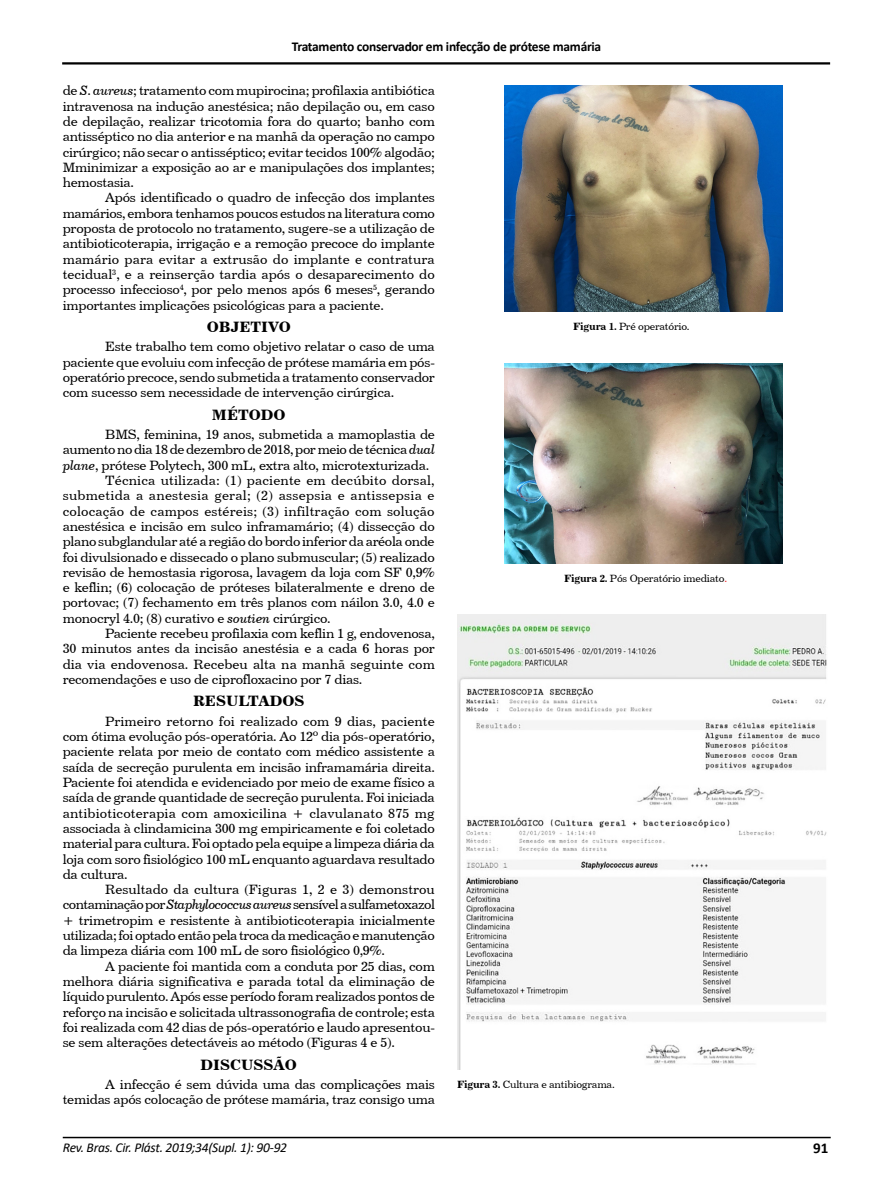
<style>
.page{position:relative;width:893px;height:1191px;background:#fff}
.page>*{position:absolute;margin:0;border:0;box-sizing:border-box;transform-origin:0 0}
.t1{font:15px "Century 731 BT Bold A";color:#000}
.t2{font:700 15px "Calibri";color:#000}
.t3{font:13.5px/15.3px "Century 731 BT Roman A";letter-spacing:-.02em;color:#000;text-align:justify}
.t4{font:13.5px "Century 731 BT Roman A";letter-spacing:.01em;color:#000}
.t5{font:13.5px "Century 731 BT Roman A";letter-spacing:.015em;color:#000}
.t6{font:700 13.5px "Calibri";letter-spacing:-.02em;color:#000}
.t7{font:13.5px "Century 731 BT Roman A";color:#000}
.t8{font:13.5px "Century 731 BT Roman A";letter-spacing:.005em;color:#000}
.t9{font:italic 13.5px "Calibri";letter-spacing:-.02em;color:#000}
.t10{font:10.5px "Century 731 BT Roman A";letter-spacing:-.02em;color:#000}
.s1{font-family:"Century 731 BT Italic A"}
.s2{font-family:"Century 731 BT Bold A"}
.s3{color:#ed2124}
</style>
<div class="page">
<hr style="left:63px;top:1136px;width:768px;height:2px;background:#000">
<hr style="left:62px;top:62px;width:768px;height:3px;background:#000">
<img style="left:504px;top:363px;width:278px;height:201px">
<img style="left:457px;top:614px;width:370px;height:455px">
<img style="left:504px;top:85px;width:278px;height:226px">
<p class="t6" style="left:292px;top:37px;width:311px">Tratamento conservador em infecção de prótese mamária</p>
<p class="t3" style="left:63px;top:83px;width:374px">de <span class="s1">S</span>. <span class="s1">aureus</span>; tratamento com mupirocina; profilaxia antibiótica intravenosa na indução anestésica; não depilação ou, em caso de depilação, realizar tricotomia fora do quarto; banho com antisséptico no dia anterior e na manhã da operação no campo cirúrgico; não secar o antisséptico; evitar tecidos 100% algodão; Mminimizar a exposição ao ar e manipulações dos implantes; hemostasia.</p>
<p class="t3" style="left:63px;top:190px;width:374px;text-indent:43px">Após identificado o quadro de infecção dos implantes mamários, embora tenhamos poucos estudos na literatura como proposta de protocolo no tratamento, sugere-se a utilização de antibioticoterapia, irrigação e a remoção precoce do implante mamário para evitar a extrusão do implante e contratura tecidual<sup>3</sup>, e a reinserção tardia após o desaparecimento do processo infeccioso<sup>4</sup>, por pelo menos após 6 meses<sup>5</sup>, gerando importantes implicações psicológicas para a paciente.</p>
<p class="t1" style="left:207px;top:317px;width:85px">OBJETIVO</p>
<p class="t3" style="left:63px;top:339px;width:374px;text-indent:43px">Este trabalho tem como objetivo relatar o caso de uma paciente que evoluiu com infecção de prótese mamária em pós&shy;operatório precoce, sendo submetida a tratamento conservador com sucesso sem necessidade de intervenção cirúrgica.</p>
<p class="t1" style="left:212px;top:405px;width:75px">MÉTODO</p>
<p class="t3" style="left:105px;top:426px;width:331px">BMS, feminina, 19 anos, submetida a mamoplastia de</p>
<p class="t3" style="left:63px;top:442px;width:374px">aumento no dia 18 de dezembro de 2018, por meio de técnica <span class="s1">dual</span></p>
<p class="t3" style="left:63px;top:457px;width:368px"><span class="s1">plane</span>, prótese Polytech, 300 mL, extra alto, microtexturizada.</p>
<p class="t8" style="left:105px;top:472px;width:331px">Técnica utilizada: (1) paciente em decúbito dorsal,</p>
<p class="t5" style="left:63px;top:487px;width:373px">submetida a anestesia geral; (2) assepsia e antissepsia e</p>
<p class="t4" style="left:63px;top:502px;width:373px">colocação de campos estéreis; (3) infiltração com solução</p>
<p class="t3" style="left:63px;top:518px;width:374px">anestésica e incisão em sulco inframamário; (4) dissecção do</p>
<p class="t3" style="left:63px;top:534px;width:373px">plano subglandular até a região do bordo inferior da aréola onde</p>
<p class="t3" style="left:63px;top:549px;width:374px">foi divulsionado e dissecado o plano submuscular; (5) realizado</p>
<p class="t3" style="left:63px;top:564px;width:374px">revisão de hemostasia rigorosa, lavagem da loja com SF 0,9%</p>
<p class="t3" style="left:63px;top:579px;width:374px">e keflin; (6) colocação de próteses bilateralmente e dreno de</p>
<p class="t3" style="left:63px;top:595px;width:374px">portovac; (7) fechamento em três planos com náilon 3.0, 4.0 e</p>
<p class="t3" style="left:63px;top:610px;width:270px">monocryl 4.0; (8) curativo e <span class="s1">soutien</span> cirúrgico.</p>
<p class="t3" style="left:105px;top:625px;width:331px">Paciente recebeu profilaxia com keflin 1 g, endovenosa,</p>
<p class="t3" style="left:63px;top:641px;width:374px">30 minutos antes da incisão anestésia e a cada 6 horas por</p>
<p class="t7" style="left:63px;top:655px;width:374px">dia via endovenosa. Recebeu alta na manhã seguinte com</p>
<p class="t3" style="left:63px;top:671px;width:301px">recomendações e uso de ciprofloxacino por 7 dias.</p>
<p class="t1" style="left:193px;top:692px;width:113px">RESULTADOS</p>
<p class="t3" style="left:63px;top:713px;width:374px;text-indent:43px">Primeiro retorno foi realizado com 9 dias, paciente com ótima evolução pós-operatória. Ao 12º dia pós-operatório, paciente relata por meio de contato com médico assistente a saída de secreção purulenta em incisão inframamária direita.<br>Paciente foi atendida e evidenciado por meio de exame físico a saída de grande quantidade de secreção purulenta. Foi iniciada antibioticoterapia com amoxicilina + clavulanato 875 mg associada à clindamicina 300 mg empiricamente e foi coletado material para cultura. Foi optado pela equipe a limpeza diária da loja com soro fisiológico 100 mL enquanto aguardava resultado da cultura.</p>
<p class="t3" style="left:63px;top:881px;width:374px;text-indent:43px">Resultado da cultura (Figuras 1, 2 e 3) demonstrou contaminação por <span class="s1">Staphylococcus aureus</span> sensível a sulfametoxazol + trimetropim e resistente à antibioticoterapia inicialmente utilizada; foi optado então pela troca da medicação e manutenção da limpeza diária com 100 mL de soro fisiológico 0,9%.</p>
<p class="t3" style="left:63px;top:958px;width:374px;text-indent:43px">A paciente foi mantida com a conduta por 25 dias, com melhora diária significativa e parada total da eliminação de líquido purulento. Após esse período foram realizados pontos de reforço na incisão e solicitada ultrassonografia de controle; esta foi realizada com 42 dias de pós-operatório e laudo apresentou&shy;se sem alterações detectáveis ao método (Figuras 4 e 5).</p>
<p class="t1" style="left:201px;top:1055px;width:98px">DISCUSSÃO</p>
<p class="t3" style="left:63px;top:1076px;width:374px;text-align:right">A infecção é sem dúvida uma das complicações mais temidas após colocação de prótese mamária, traz consigo uma</p>
<p class="t10" style="left:573px;top:320px;width:118px"><span class="s2">Figura 1.</span> Pré operatório.</p>
<p class="t10" style="left:564px;top:572px;width:164px"><span class="s2">Figura 2.</span> Pós Operatório imediato<span class="s3">.</span></p>
<p class="t10" style="left:457px;top:1078px;width:159px"><span class="s2">Figura 3.</span> Cultura e antibiograma.</p>
<p class="t9" style="left:63px;top:1137px;width:226px">Rev. Bras. Cir. Plást. 2019;34(Supl. 1): 90-92</p>
<p class="t2" style="left:813px;top:1137px;width:17px">91</p>
</div>
